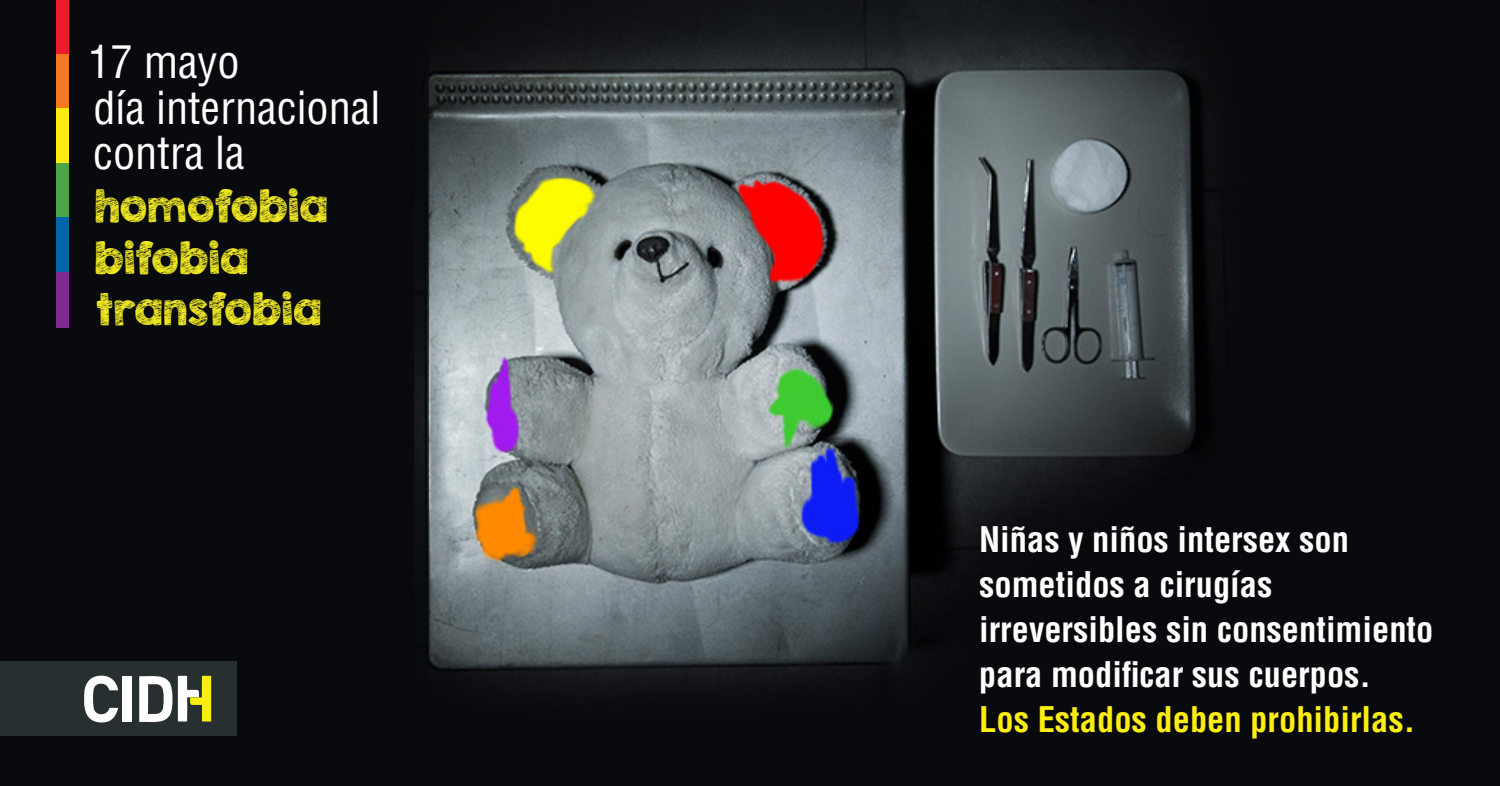
<style>
.page{position:relative;width:1500px;height:786px;background:#fff}
.page>*{position:absolute;margin:0;border:0;box-sizing:border-box;transform-origin:0 0}
.t1{font:condensed 44.4px "Helvetica LT Std";color:#fff}
.t2{font:42.75px/51.9px "KG Broken Vessels Sketch";color:#f0e922}
.t3{font:700 condensed 34.5px/45px "Helvetica LT Std";color:#fff}
.t4{font:700 condensed 34.5px "Helvetica LT Std";color:#fced11}
</style>
<div class="page">
<img style="left:0;top:0;width:1500px;height:786px">
<div style="left:0;top:661px;width:236px;height:74px;background:#272f31"></div>
<svg style="left:84px;top:675px;width:34px;height:48px"></svg>
<div style="left:123px;top:676px;width:9px;height:46px;background:#fff"></div>
<svg style="left:139px;top:675px;width:72px;height:48px"></svg>
<div style="left:56px;top:0;width:13px;height:55px;background:#ec1c2c"></div>
<div style="left:56px;top:54px;width:13px;height:56px;background:#f37a20"></div>
<div style="left:56px;top:109px;width:13px;height:55px;background:#fced11"></div>
<div style="left:56px;top:163px;width:13px;height:56px;background:#4ca547"></div>
<div style="left:56px;top:217px;width:13px;height:56px;background:#0164a5"></div>
<div style="left:56px;top:272px;width:13px;height:55px;background:#7e2a8e"></div>
<p class="t1" style="left:88px;top:34px;width:153px">17 mayo</p>
<p class="t1" style="left:93px;top:80px;width:289px">día internacional</p>
<p class="t1" style="left:93px;top:125px;width:153px">contra la</p>
<p class="t2" style="left:94px;top:180px;width:235px">homofobia bifobia transfobia</p>
<p class="t3" style="left:979px;top:516px;width:456px">Niñas y niños intersex son sometidos a cirugías irreversibles sin consentimiento para modificar sus cuerpos.</p>
<p class="t4" style="left:979px;top:698px;width:437px">Los Estados deben prohibirlas.</p>
</div>
